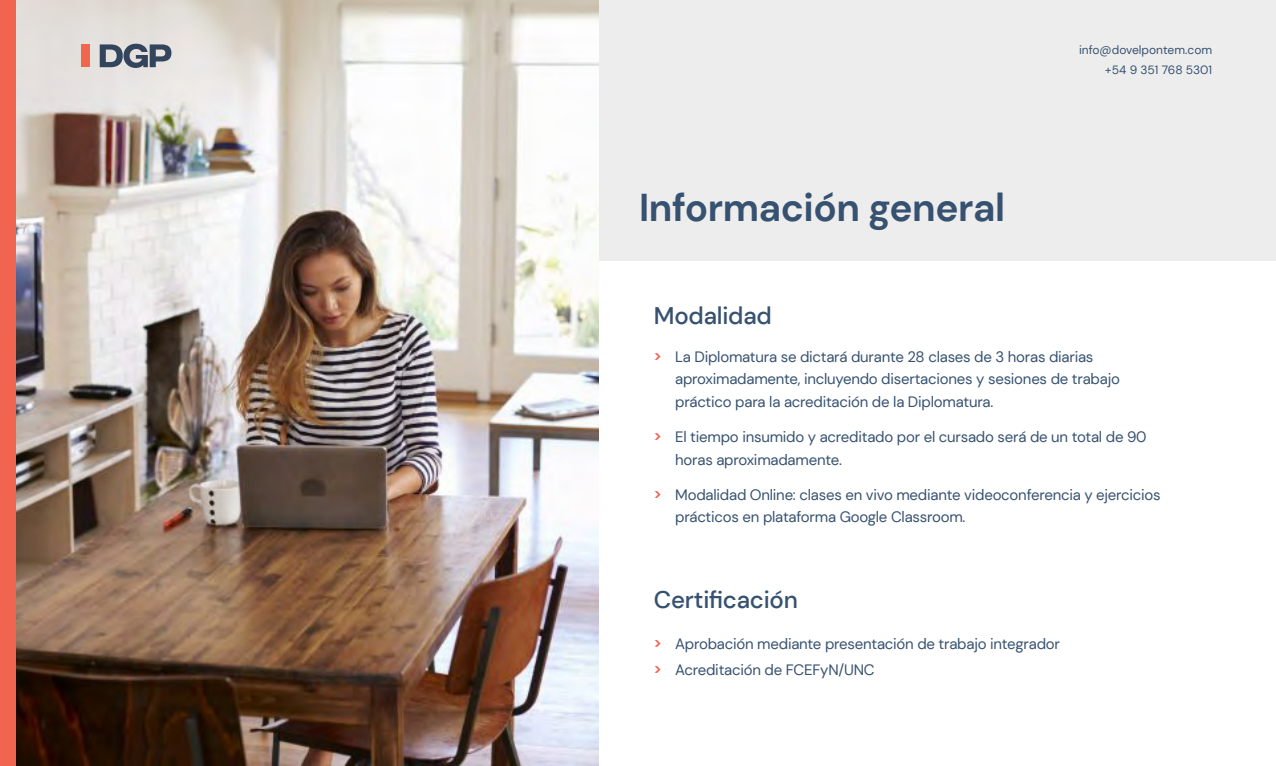
<style>
.page{position:relative;width:1276px;height:766px;background:#fff}
.page>*{position:absolute;margin:0;border:0;box-sizing:border-box;transform-origin:0 0}
.t1{font:700 38.7px "DM Sans";letter-spacing:-.01em;color:#375270}
.t2{font:500 24px "DM Sans";letter-spacing:-.01em;color:#375270}
.t3{font:15px/22.5px "DM Sans";letter-spacing:-.015em;color:#375270}
.t4{font:12px/19.5px "DM Sans";color:#375270;text-align:right}
.s1{font-weight:700;color:#f16550}
</style>
<div class="page">
<div style="left:16px;top:0;width:1260px;height:261px;background:#ededed"></div>
<img style="left:16px;top:0;width:583px;height:765px">
<div style="left:0;top:0;width:16px;height:765px;background:#f16550"></div>
<div style="left:81px;top:44px;width:9px;height:23px;background:#f2664f"></div>
<svg style="left:100px;top:44px;width:71px;height:24px"></svg>
<h1 class="t1" style="left:639px;top:183px;width:367px">Información general</h1>
<h2 class="t2" style="left:654px;top:301px;width:119px">Modalidad</h2>
<p class="t4" style="left:1079px;top:40px;width:135px">info@dovelpontem.com +54 9 351 768 5301</p>
<p class="t3" style="left:675px;top:345px;width:446px;text-indent:-21px"><span class="s1">&gt;</span> La Diplomatura se dictará durante 28 clases de 3 horas diarias aproximadamente, incluyendo disertaciones y sesiones de trabajo práctico para la acreditación de la Diplomatura.</p>
<p class="t3" style="left:675px;top:425px;width:473px;text-indent:-21px"><span class="s1">&gt;</span> El tiempo insumido y acreditado por el cursado será de un total de 90 horas aproximadamente.</p>
<p class="t3" style="left:675px;top:483px;width:487px;text-indent:-21px"><span class="s1">&gt;</span> Modalidad Online: clases en vivo mediante videoconferencia y ejercicios prácticos en plataforma Google Classroom.</p>
<h2 class="t2" style="left:654px;top:584px;width:145px">Certificación</h2>
<p class="t3" style="left:654px;top:629px;width:407px;line-height:26.7px"><span class="s1">&gt;</span> Aprobación mediante presentación de trabajo integrador <span class="s1">&gt;</span> Acreditación de FCEFyN/UNC</p>
</div>
